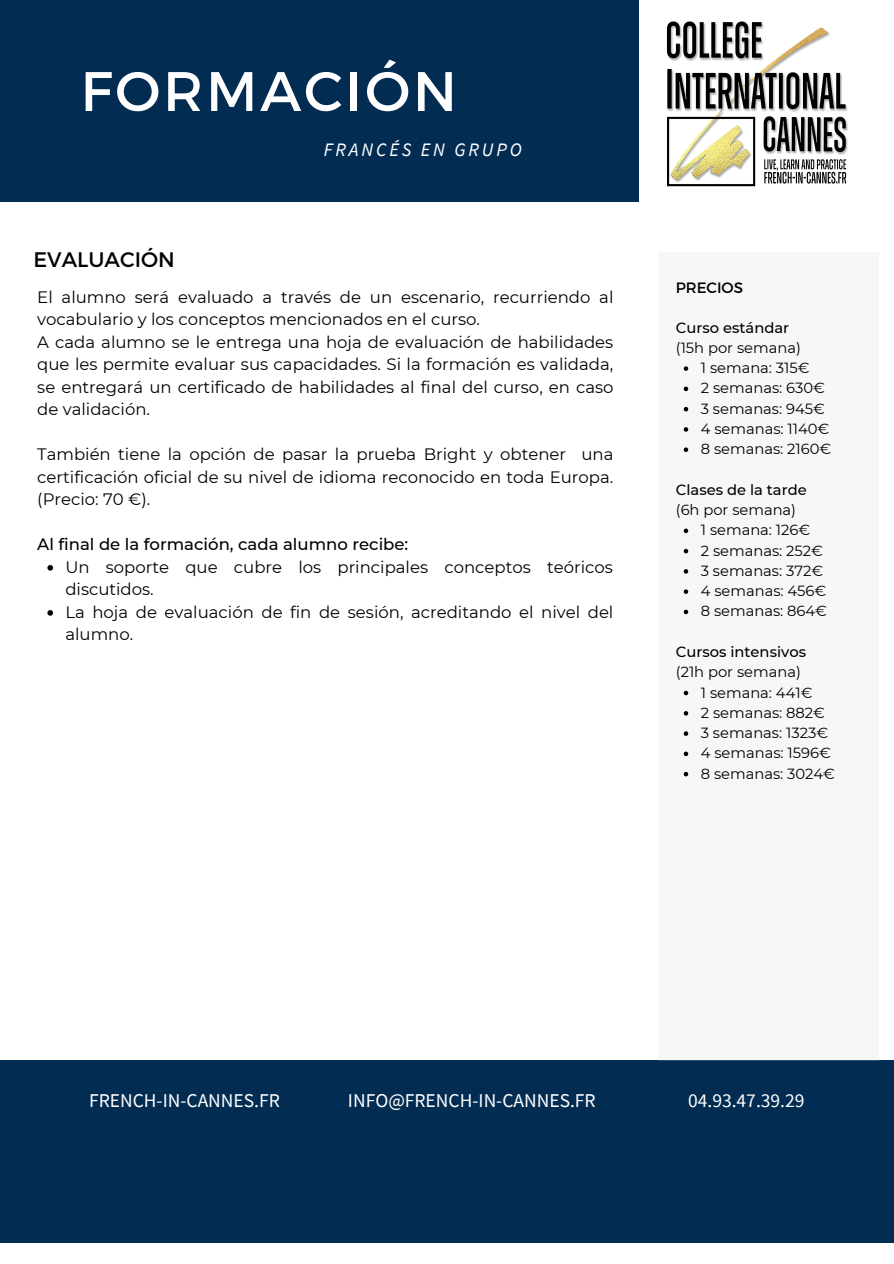
<style>
.page{position:relative;width:894px;height:1264px;background:#fff}
.page>*{position:absolute;margin:0;border:0;box-sizing:border-box;transform-origin:0 0}
.t1{font:55.5px "Montserrat";letter-spacing:.05em;color:#fff}
.t2{font:54.6px "Montserrat";color:#fff}
.t3{font:21px "Montserrat";color:#000}
.t4{font:19.5px "Source Sans Pro";color:#fff}
.t5{font:italic 19.05px "Source Sans Pro";letter-spacing:.15em;color:#fff}
.t6{font:16.5px/22.5px "Montserrat";color:#000}
.t7{font:500 16.5px "Montserrat";color:#000}
.t8{font:15px "Montserrat";color:#000}
.t9{font:14.7px "Montserrat";color:#000}
.t10{font:500 14.7px "Montserrat";color:#000}
</style>
<div class="page">
<div style="left:0;top:1060px;width:893px;height:182px;background:#032c52"></div>
<img style="left:666px;top:21px;width:182px;height:166px">
<svg style="left:47px;top:565px;width:6px;height:5px"></svg>
<svg style="left:47px;top:610px;width:6px;height:5px"></svg>
<div style="left:657px;top:252px;width:221px;height:808px;background:#f7f7f7"></div>
<div style="left:0;top:0;width:638px;height:202px;background:#032c52"></div>
<svg style="left:683px;top:366px;width:5px;height:5px"></svg>
<svg style="left:683px;top:386px;width:5px;height:5px"></svg>
<svg style="left:683px;top:407px;width:5px;height:4px"></svg>
<svg style="left:683px;top:427px;width:5px;height:4px"></svg>
<svg style="left:683px;top:447px;width:5px;height:5px"></svg>
<svg style="left:683px;top:528px;width:5px;height:5px"></svg>
<svg style="left:683px;top:549px;width:5px;height:4px"></svg>
<svg style="left:683px;top:569px;width:5px;height:4px"></svg>
<svg style="left:683px;top:589px;width:5px;height:5px"></svg>
<svg style="left:683px;top:609px;width:5px;height:5px"></svg>
<svg style="left:683px;top:690px;width:5px;height:5px"></svg>
<svg style="left:683px;top:711px;width:5px;height:4px"></svg>
<svg style="left:683px;top:731px;width:5px;height:4px"></svg>
<svg style="left:683px;top:751px;width:5px;height:5px"></svg>
<svg style="left:683px;top:772px;width:5px;height:4px"></svg>
<p class="t2" style="left:89px;top:35px;width:110px">Trai</p>
<p class="t1" style="left:80px;top:55px;width:378px">FORMACIÓN</p>
<p class="t3" style="left:33px;top:246px;width:143px">EVALUACIÓN</p>
<p class="t5" style="left:323px;top:137px;width:199px">FRANCÉS EN GRUPO</p>
<p class="t6" style="left:37px;top:285px;width:577px">El alumno será evaluado a través de un escenario, recurriendo al vocabulario y los conceptos mencionados en el curso.</p>
<p class="t6" style="left:37px;top:330px;width:577px;text-align:justify">A cada alumno se le entrega una hoja de evaluación de habilidades que les permite evaluar sus capacidades. Si la formación es validada, se entregará un certificado de habilidades al final del curso, en caso de validación.</p>
<p class="t6" style="left:37px;top:443px;width:577px;text-align:justify">También tiene la opción de pasar la prueba Bright y obtener una certificación oficial de su nivel de idioma reconocido en toda Europa. (Precio: 70 €).</p>
<p class="t7" style="left:37px;top:534px;width:372px">Al final de la formación, cada alumno recibe:</p>
<p class="t6" style="left:65px;top:555px;width:549px">Un soporte que cubre los principales conceptos teóricos discutidos.</p>
<p class="t6" style="left:65px;top:600px;width:549px">La hoja de evaluación de fin de sesión, acreditando el nivel del alumno.</p>
<p class="t8" style="left:675px;top:278px;width:69px">PRECIOS</p>
<p class="t10" style="left:675px;top:318px;width:115px">Curso estándar</p>
<p class="t9" style="left:675px;top:338px;width:126px">(15h por semana)</p>
<p class="t9" style="left:700px;top:359px;width:110px">1 semana: 315€</p>
<p class="t9" style="left:700px;top:379px;width:126px">2 semanas: 630€</p>
<p class="t9" style="left:700px;top:399px;width:125px">3 semanas: 945€</p>
<p class="t9" style="left:700px;top:420px;width:130px">4 semanas: 1140€</p>
<p class="t9" style="left:700px;top:440px;width:132px">8 semanas: 2160€</p>
<p class="t10" style="left:675px;top:480px;width:132px">Clases de la tarde</p>
<p class="t9" style="left:675px;top:501px;width:122px">(6h por semana)</p>
<p class="t9" style="left:700px;top:521px;width:111px">1 semana: 126€</p>
<p class="t9" style="left:700px;top:541px;width:124px">2 semanas: 252€</p>
<p class="t9" style="left:700px;top:561px;width:124px">3 semanas: 372€</p>
<p class="t9" style="left:700px;top:582px;width:127px">4 semanas: 456€</p>
<p class="t9" style="left:700px;top:602px;width:128px">8 semanas: 864€</p>
<p class="t10" style="left:675px;top:642px;width:132px">Cursos intensivos</p>
<p class="t9" style="left:675px;top:663px;width:126px">(21h por semana)</p>
<p class="t9" style="left:700px;top:683px;width:113px">1 semana: 441€</p>
<p class="t9" style="left:700px;top:703px;width:126px">2 semanas: 882€</p>
<p class="t9" style="left:700px;top:724px;width:129px">3 semanas: 1323€</p>
<p class="t9" style="left:700px;top:744px;width:131px">4 semanas: 1596€</p>
<p class="t9" style="left:700px;top:764px;width:136px">8 semanas: 3024€</p>
<p class="t4" style="left:89px;top:1088px;width:192px">FRENCH-IN-CANNES.FR</p>
<p class="t4" style="left:348px;top:1088px;width:249px">INFO@FRENCH-IN-CANNES.FR</p>
<p class="t4" style="left:687px;top:1088px;width:118px">04.93.47.39.29</p>
</div>
